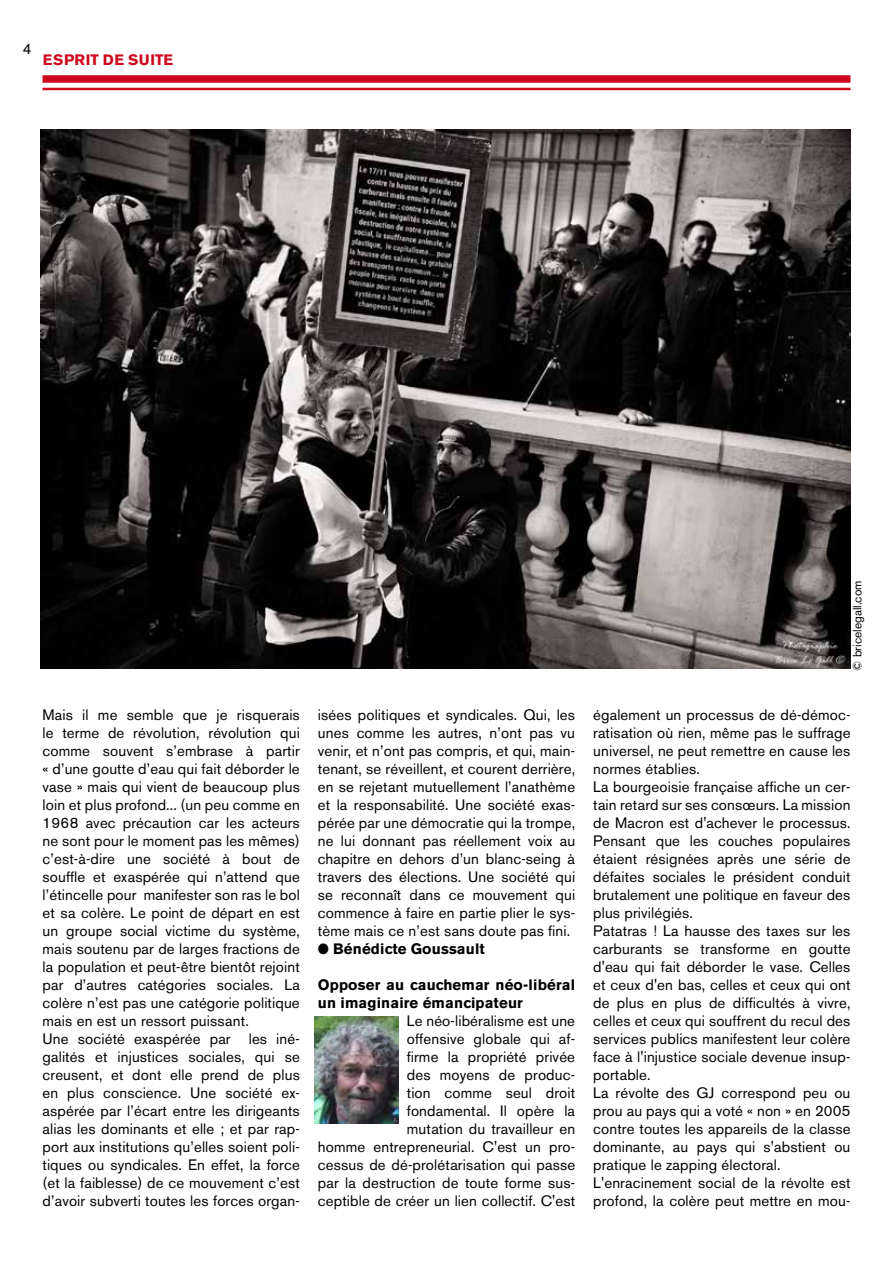
<style>
.page{position:relative;width:893px;height:1263px;background:#fff}
.page>*{position:absolute;margin:0;border:0;box-sizing:border-box;transform-origin:0 0}
.t1{font:15px/18px "Akzidenz Grotesk BE";letter-spacing:.01em;color:#000}
.t2{font:700 15px/18px "Akzidenz Grotesk BE";letter-spacing:.01em;color:#000}
.t3{font:700 15px "Akzidenz Grotesk BE";letter-spacing:.03em;color:#cd071e}
.t4{font:12px "Akzidenz Grotesk BE";color:#000}
</style>
<div class="page">
<div style="left:43px;top:75px;width:807px;height:8px;background:#cd071e"></div>
<hr style="left:43px;top:88px;width:807px;height:2px;background:#cd071e">
<img style="left:40px;top:130px;width:810px;height:539px">
<img style="left:315px;top:1017px;width:84px;height:106px">
<p class="t1" style="left:23px;top:40px;width:10px">4</p>
<p class="t3" style="left:43px;top:51px;width:132px">ESPRIT DE SUITE</p>
<p class="t1" style="left:43px;top:706px;width:259px">Mais il me semble que je risquerais le terme de révolution, révolution qui comme souvent s’embrase à partir « d’une goutte d’eau qui fait déborder le vase » mais qui vient de beaucoup plus loin et plus profond... (un peu comme en 1968 avec précaution car les acteurs ne sont pour le moment pas les mêmes) c’est-à-dire une société à bout de souffle et exaspérée qui n’attend que l’étincelle pour manifester son ras le bol et sa colère. Le point de départ en est un groupe social victime du système, mais soutenu par de larges fractions de la population et peut-être bientôt rejoint par d’autres catégories sociales. La colère n’est pas une catégorie politique mais en est un ressort puissant.<br>Une société exaspérée par les iné&shy;galités et injustices sociales, qui se creusent, et dont elle prend de plus en plus conscience. Une société ex&shy;aspérée par l’écart entre les dirigeants alias les dominants et elle ; et par rap&shy;port aux institutions qu’elles soient poli&shy;tiques ou syndicales. En effet, la force (et la faiblesse) de ce mouvement c’est d’avoir subverti toutes les forces organ-</p>
<p class="t1" style="left:318px;top:706px;width:259px;text-align:justify">isées politiques et syndicales. Qui, les unes comme les autres, n’ont pas vu venir, et n’ont pas compris, et qui, main&shy;tenant, se réveillent, et courent derrière, en se rejetant mutuellement l’anathème et la responsabilité. Une société exas&shy;pérée par une démocratie qui la trompe, ne lui donnant pas réellement voix au chapitre en dehors d’un blanc-seing à travers des élections. Une société qui se reconnaît dans ce mouvement qui commence à faire en partie plier le sys&shy;tème mais ce n’est sans doute pas fini.</p>
<p class="t2" style="left:318px;top:940px;width:169px">● Bénédicte Goussault</p>
<p class="t2" style="left:318px;top:976px;width:259px">Opposer au cauchemar néo-libéral un imaginaire émancipateur</p>
<p class="t1" style="left:318px;top:1012px;width:259px;text-align:right">Le néo-libéralisme est une<br>offensive globale qui af-<br>firme la propriété privée<br>des moyens de produc-<br>tion comme seul droit<br>fondamental. Il opère la<br>mutation du travailleur en<br>homme entrepreneurial. C'est un pro&shy;cessus de dé-prolétarisation qui passe par la destruction de toute forme sus&shy;ceptible de créer un lien collectif. C'est</p>
<p class="t4" style="left:850px;top:671px;width:91px;rotate:-90deg">© bricelegall.com</p>
<p class="t1" style="left:593px;top:706px;width:259px">également un processus de dé-démoc&shy;ratisation où rien, même pas le suffrage universel, ne peut remettre en cause les normes établies.<br>La bourgeoisie française affiche un cer&shy;tain retard sur ses consœurs. La mission de Macron est d'achever le processus.<br>Pensant que les couches populaires étaient résignées après une série de défaites sociales le président conduit brutalement une politique en faveur des plus privilégiés.<br>Patatras ! La hausse des taxes sur les carburants se transforme en goutte d'eau qui fait déborder le vase. Celles et ceux d'en bas, celles et ceux qui ont de plus en plus de difficultés à vivre, celles et ceux qui souffrent du recul des services publics manifestent leur colère face à l'injustice sociale devenue insup&shy;portable.<br>La révolte des GJ correspond peu ou prou au pays qui a voté « non » en 2005 contre toutes les appareils de la classe dominante, au pays qui s'abstient ou pratique le zapping électoral.<br>L'enracinement social de la révolte est profond, la colère peut mettre en mou-</p>
</div>
